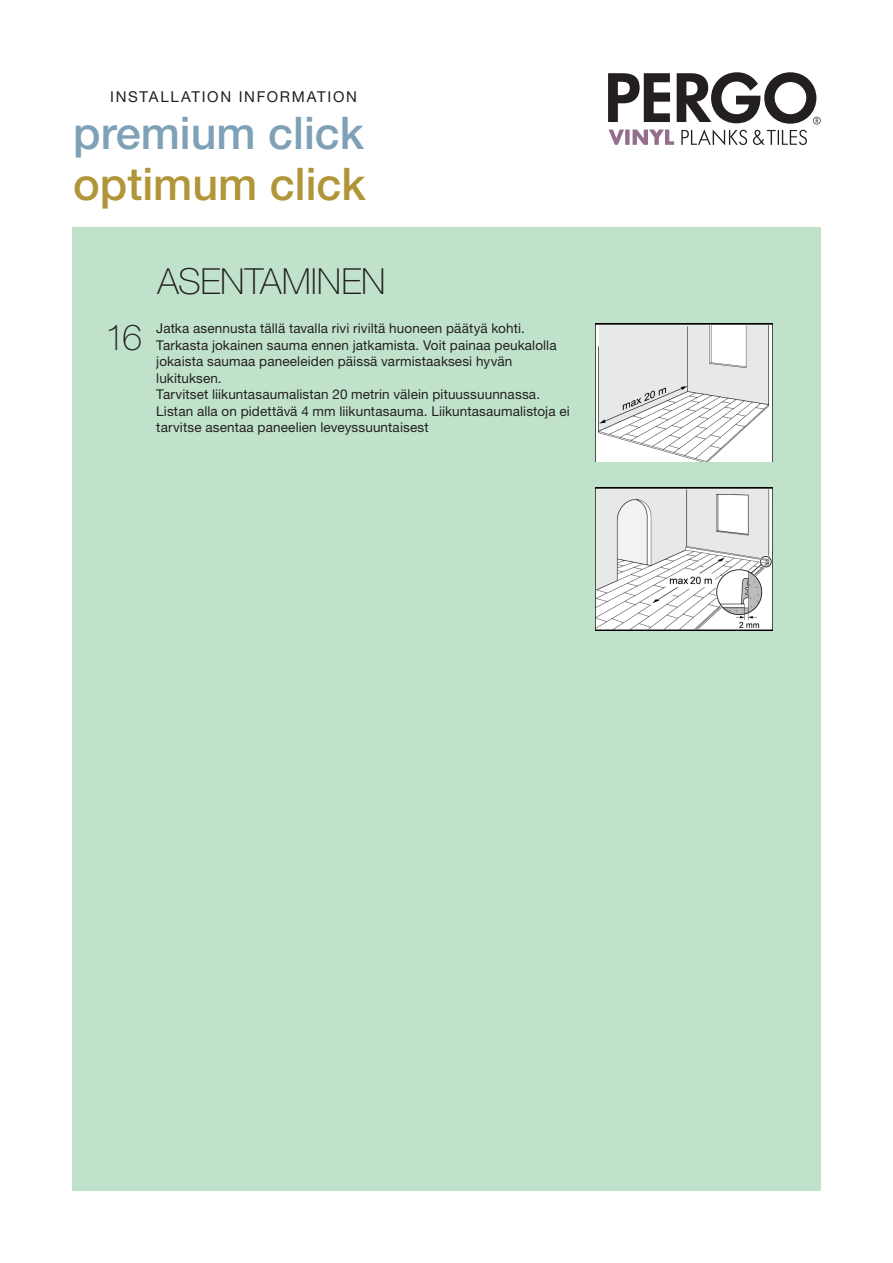
<style>
.page{position:relative;width:893px;height:1263px;background:#fff}
.page>*{position:absolute;margin:0;border:0;box-sizing:border-box;transform-origin:0 0}
.t1{font:500 45px "Helvetica Neue LT Pro";color:#7ea1b7}
.t2{font:500 45px "Helvetica Neue LT Pro";color:#b19539}
.t3{font:100 36px "Helvetica Neue LT Pro";letter-spacing:-.005em;color:#231f20}
.t4{font:15px "Helvetica Neue LT Pro";letter-spacing:.115em;color:#231f20}
.t5{font:13.5px/16.5px "Helvetica Neue LT Pro";letter-spacing:.01em;color:#231f20}
</style>
<div class="page">
<div style="left:72px;top:227px;width:749px;height:964px;background:#c0e2ca"></div>
<img style="left:595px;top:324px;width:178px;height:138px">
<img style="left:595px;top:488px;width:178px;height:142px">
<svg style="left:608px;top:72px;width:213px;height:73px"></svg>
<p class="t4" style="left:110px;top:88px;width:248px">INSTALLATION INFORMATION</p>
<h1 class="t1" style="left:73px;top:106px;width:292px">premium click</h1>
<h1 class="t2" style="left:73px;top:157px;width:294px">optimum click</h1>
<h2 class="t3" style="left:157px;top:260px;width:230px">ASENTAMINEN</h2>
<h2 class="t3" style="left:105px;top:316px;width:39px">16</h2>
<p class="t5" style="left:156px;top:320px;width:415px">Jatka asennusta tällä tavalla rivi riviltä huoneen päätyä kohti.<br>Tarkasta jokainen sauma ennen jatkamista. Voit painaa peukalolla jokaista saumaa paneeleiden päissä varmistaaksesi hyvän lukituksen.<br>Tarvitset liikuntasaumalistan 20 metrin välein pituussuunnassa.<br>Listan alla on pidettävä 4 mm liikuntasauma. Liikuntasaumalistoja ei tarvitse asentaa paneelien leveyssuuntaisest</p>
</div>
